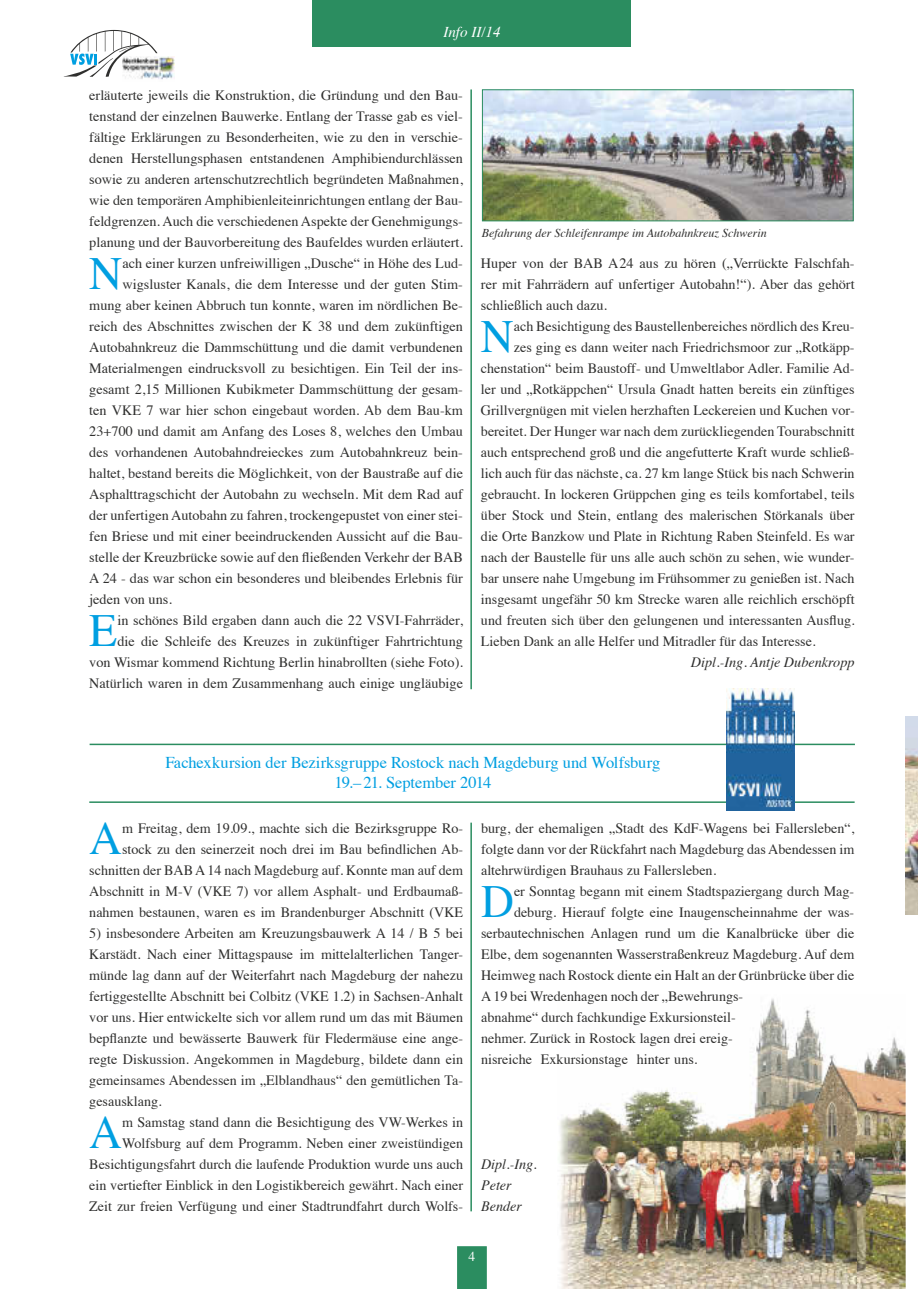
<style>
.page{position:relative;width:918px;height:1289px;background:#fff}
.page>*{position:absolute;margin:0;border:0;box-sizing:border-box;transform-origin:0 0}
.t1{font:46.05px "Times";color:#009fe1}
.t2{font:16.5px/19.8px "Times";letter-spacing:-.005em;color:#009fe1;text-align:center}
.t3{font:italic 15px "Times";color:#fff}
.t4{font:14.25px/21px "Times";color:#2f2f2e;text-align:justify}
.t5{font:italic 14.25px/21px "Times";color:#2f2f2e}
.t6{font:13.5px "Times";color:#fff}
.t7{font:italic 12px "Times";color:#2f2f2e}
</style>
<div class="page">
<div style="left:313px;top:0;width:318px;height:47px;background:#2b8d60"></div>
<svg style="left:457px;top:1246px;width:30px;height:42px"></svg>
<svg style="left:64px;top:30px;width:94px;height:47px"></svg>
<img style="left:122px;top:56px;width:52px;height:24px">
<img style="left:559px;top:998px;width:347px;height:290px">
<hr style="left:470px;top:89px;width:2px;height:600px;background:#2b8d60">
<hr style="left:470px;top:822px;width:2px;height:389px;background:#2b8d60">
<img style="left:484px;top:91px;width:368px;height:128px">
<div style="left:482px;top:89px;width:372px;height:132px;border:1px solid #2b8d60"></div>
<hr style="left:89px;top:801px;width:766px;height:2px;background:#2b8d60">
<hr style="left:90px;top:743px;width:765px;height:2px;background:#2b8d60">
<img style="left:906px;top:716px;width:12px;height:198px">
<img style="left:727px;top:688px;width:67px;height:122px">
<p class="t3" style="left:443px;top:26px;width:59px">Info II/14</p>
<p class="t4" style="left:89px;top:86px;width:375px">erläuterte jeweils die Konstruktion, die Gründung und den Bau&shy;tenstand der einzelnen Bauwerke. Entlang der Trasse gab es viel&shy;fältige Erklärungen zu Besonderheiten, wie zu den in verschie&shy;denen Herstellungsphasen entstandenen Amphibiendurchlässen sowie zu anderen artenschutzrechtlich begründeten Maßnahmen, wie den temporären Amphibienleiteinrichtungen entlang der Bau&shy;feldgrenzen. Auch die verschiedenen Aspekte der Genehmigungs&shy;planung und der Bauvorbereitung des Baufeldes wurden erläutert.</p>
<h1 class="t1" style="left:89px;top:255px;width:35px">N</h1>
<p class="t4" style="left:123px;top:254px;width:342px">ach einer kurzen unfreiwilligen „Dusche“ in Höhe des Lud-</p>
<p class="t4" style="left:123px;top:275px;width:342px">wigsluster Kanals, die dem Interesse und der guten Stim-</p>
<p class="t4" style="left:89px;top:296px;width:375px">mung aber keinen Abbruch tun konnte, waren im nördlichen Be-</p>
<p class="t4" style="left:89px;top:317px;width:375px">reich des Abschnittes zwischen der K 38 und dem zukünftigen</p>
<p class="t4" style="left:89px;top:338px;width:375px">Autobahnkreuz die Dammschüttung und die damit verbundenen</p>
<p class="t4" style="left:89px;top:359px;width:375px">Materialmengen eindrucksvoll zu besichtigen. Ein Teil der ins-</p>
<p class="t4" style="left:89px;top:380px;width:375px">gesamt 2,15 Millionen Kubikmeter Dammschüttung der gesam-</p>
<p class="t4" style="left:89px;top:401px;width:375px">ten VKE 7 war hier schon eingebaut worden. Ab dem Bau-km</p>
<p class="t4" style="left:89px;top:422px;width:375px">23+700 und damit am Anfang des Loses 8, welches den Umbau</p>
<p class="t4" style="left:89px;top:443px;width:375px">des vorhandenen Autobahndreieckes zum Autobahnkreuz bein-</p>
<p class="t4" style="left:89px;top:464px;width:375px">haltet, bestand bereits die Möglichkeit, von der Baustraße auf die</p>
<p class="t4" style="left:89px;top:485px;width:375px">Asphalttragschicht der Autobahn zu wechseln. Mit dem Rad auf</p>
<p class="t4" style="left:89px;top:506px;width:375px">der unfertigen Autobahn zu fahren, trockengepustet von einer stei-</p>
<p class="t4" style="left:89px;top:527px;width:375px">fen Briese und mit einer beeindruckenden Aussicht auf die Bau-</p>
<p class="t4" style="left:89px;top:548px;width:375px">stelle der Kreuzbrücke sowie auf den fließenden Verkehr der BAB</p>
<p class="t4" style="left:89px;top:569px;width:375px">A 24 - das war schon ein besonderes und bleibendes Erlebnis für</p>
<p class="t4" style="left:89px;top:590px;width:84px">jeden von uns.</p>
<h1 class="t1" style="left:89px;top:612px;width:30px">E</h1>
<p class="t4" style="left:89px;top:611px;width:375px;text-align:right">in schönes Bild ergaben dann auch die 22 VSVI-Fahrräder,<br>die die Schleife des Kreuzes in zukünftiger Fahrtrichtung<br>von Wismar kommend Richtung Berlin hinabrollten (siehe Foto).<br>Natürlich waren in dem Zusammenhang auch einige ungläubige</p>
<p class="t7" style="left:482px;top:227px;width:286px">Befahrung der Schleifenrampe im Autobahnkreuz Schwerin</p>
<p class="t4" style="left:481px;top:254px;width:375px">Huper von der BAB A 24 aus zu hören („Verrückte Falschfah&shy;rer mit Fahrrädern auf unfertiger Autobahn!“). Aber das gehört schließlich auch dazu.</p>
<h1 class="t1" style="left:481px;top:318px;width:34px">N</h1>
<p class="t4" style="left:514px;top:317px;width:342px">ach Besichtigung des Baustellenbereiches nördlich des Kreu-</p>
<p class="t4" style="left:514px;top:338px;width:342px">zes ging es dann weiter nach Friedrichsmoor zur „Rotkäpp-</p>
<p class="t4" style="left:481px;top:359px;width:375px">chenstation“ beim Baustoff- und Umweltlabor Adler. Familie Ad-</p>
<p class="t4" style="left:481px;top:380px;width:375px">ler und „Rotkäppchen“ Ursula Gnadt hatten bereits ein zünftiges</p>
<p class="t4" style="left:481px;top:401px;width:375px">Grillvergnügen mit vielen herzhaften Leckereien und Kuchen vor-</p>
<p class="t4" style="left:481px;top:422px;width:375px">bereitet. Der Hunger war nach dem zurückliegenden Tourabschnitt</p>
<p class="t4" style="left:481px;top:443px;width:375px">auch entsprechend groß und die angefutterte Kraft wurde schließ-</p>
<p class="t4" style="left:481px;top:464px;width:375px">lich auch für das nächste, ca. 27 km lange Stück bis nach Schwerin</p>
<p class="t4" style="left:481px;top:485px;width:375px">gebraucht. In lockeren Grüppchen ging es teils komfortabel, teils</p>
<p class="t4" style="left:481px;top:506px;width:375px">über Stock und Stein, entlang des malerischen Störkanals über</p>
<p class="t4" style="left:481px;top:527px;width:375px">die Orte Banzkow und Plate in Richtung Raben Steinfeld. Es war</p>
<p class="t4" style="left:481px;top:548px;width:375px">nach der Baustelle für uns alle auch schön zu sehen, wie wunder-</p>
<p class="t4" style="left:481px;top:569px;width:375px">bar unsere nahe Umgebung im Frühsommer zu genießen ist. Nach</p>
<p class="t4" style="left:481px;top:590px;width:375px">insgesamt ungefähr 50 km Strecke waren alle reichlich erschöpft</p>
<p class="t4" style="left:481px;top:611px;width:375px">und freuten sich über den gelungenen und interessanten Ausflug.</p>
<p class="t4" style="left:481px;top:632px;width:336px">Lieben Dank an alle Helfer und Mitradler für das Interesse.</p>
<p class="t5" style="left:691px;top:653px;width:165px">Dipl.-Ing. Antje Dubenkropp</p>
<p class="t2" style="left:165px;top:754px;width:497px">Fachexkursion der Bezirksgruppe Rostock nach Magdeburg und Wolfsburg<br>19.– 21. September 2014</p>
<h1 class="t1" style="left:89px;top:819px;width:34px">A</h1>
<p class="t4" style="left:89px;top:819px;width:375px;text-align:right">m Freitag, dem 19.09., machte sich die Bezirksgruppe Ro&shy;stock zu den seinerzeit noch drei im Bau befindlichen Ab&shy;schnitten der BAB A 14 nach Magdeburg auf. Konnte man auf dem Abschnitt in M-V (VKE 7) vor allem Asphalt- und Erdbaumaß&shy;nahmen bestaunen, waren es im Brandenburger Abschnitt (VKE</p>
<p class="t4" style="left:89px;top:924px;width:375px">5) insbesondere Arbeiten am Kreuzungsbauwerk A 14 / B 5 bei Karstädt. Nach einer Mittagspause im mittelalterlichen Tanger&shy;münde lag dann auf der Weiterfahrt nach Magdeburg der nahezu fertiggestellte Abschnitt bei Colbitz (VKE 1.2) in Sachsen-Anhalt vor uns. Hier entwickelte sich vor allem rund um das mit Bäumen bepflanzte und bewässerte Bauwerk für Fledermäuse eine ange&shy;regte Diskussion. Angekommen in Magdeburg, bildete dann ein gemeinsames Abendessen im „Elblandhaus“ den gemütlichen Ta&shy;gesausklang.</p>
<h1 class="t1" style="left:89px;top:1113px;width:34px">A</h1>
<p class="t4" style="left:89px;top:1113px;width:375px;text-align:right">m Samstag stand dann die Besichtigung des VW-Werkes in Wolfsburg auf dem Programm. Neben einer zweistündigen Besichtigungsfahrt durch die laufende Produktion wurde uns auch ein vertiefter Einblick in den Logistikbereich gewährt. Nach einer Zeit zur freien Verfügung und einer Stadtrundfahrt durch Wolfs-</p>
<p class="t4" style="left:481px;top:819px;width:375px">burg, der ehemaligen „Stadt des KdF-Wagens bei Fallersleben“, folgte dann vor der Rückfahrt nach Magdeburg das Abendessen im altehrwürdigen Brauhaus zu Fallersleben.</p>
<h1 class="t1" style="left:481px;top:882px;width:34px">D</h1>
<p class="t4" style="left:514px;top:882px;width:342px">er Sonntag begann mit einem Stadtspaziergang durch Mag-</p>
<p class="t4" style="left:514px;top:903px;width:342px">deburg. Hierauf folgte eine Inaugenscheinnahme der was-</p>
<p class="t4" style="left:481px;top:924px;width:375px">serbautechnischen Anlagen rund um die Kanalbrücke über die</p>
<p class="t4" style="left:481px;top:945px;width:375px">Elbe, dem sogenannten Wasserstraßenkreuz Magdeburg. Auf dem</p>
<p class="t4" style="left:481px;top:966px;width:375px">Heimweg nach Rostock diente ein Halt an der Grünbrücke über die</p>
<p class="t4" style="left:481px;top:987px;width:264px">A 19 bei Wredenhagen noch der „Bewehrungs-</p>
<p class="t4" style="left:481px;top:1008px;width:256px">abnahme“ durch fachkundige Exkursionsteil-</p>
<p class="t4" style="left:481px;top:1029px;width:253px">nehmer. Zurück in Rostock lagen drei ereig-</p>
<p class="t4" style="left:481px;top:1050px;width:218px">nisreiche Exkursionstage hinter uns.</p>
<p class="t5" style="left:481px;top:1155px;width:57px">Dipl.-Ing.<br>Peter<br>Bender</p>
<p class="t6" style="left:469px;top:1250px;width:8px">4</p>
<p class="t6" style="left:469px;top:1250px;width:8px">8</p>
</div>
